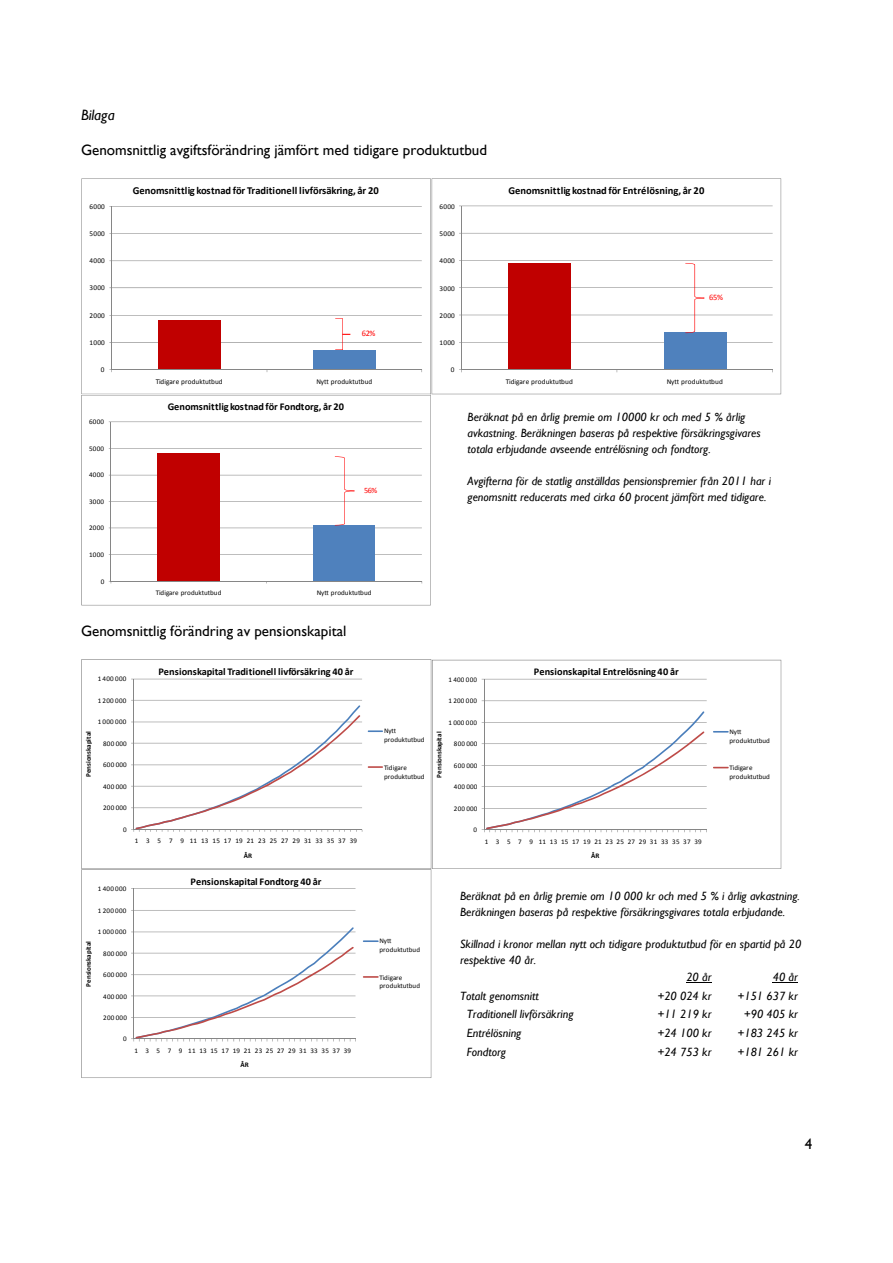
<style>
.page{position:relative;width:893px;height:1263px;background:#fff}
.page>*{position:absolute;margin:0;border:0;box-sizing:border-box;transform-origin:0 0}
.t1{font:15px "Gill Sans";color:#000}
.t2{font:italic 15px "Gill Sans";color:#000}
.t3{font:italic 12px/15.9px "Gill Sans";color:#000}
.InlineShape{font:700 10.65px "Calibri";letter-spacing:-.005em;color:#000}
.InlineShape-2{font:700 10.35px "Calibri";letter-spacing:-.005em;color:#000}
.t4{font:8.4px "Calibri";color:#f00}
.t5{font:8.1px "Calibri";color:#f00}
.InlineShape-3{font:7.35px "Calibri";letter-spacing:.01em;color:#000}
.InlineShape-4{font:7.2px "Calibri";letter-spacing:.02em;color:#000}
.InlineShape-5{font:7.05px "Calibri";letter-spacing:.03em;color:#000}
.InlineShape-6{font:7.05px/8.7px "Calibri";letter-spacing:.01em;color:#000}
.InlineShape-7{font:700 7.05px "Calibri";color:#000}
</style>
<div class="page">
<svg style="left:81px;top:178px;width:350px;height:216px"></svg>
<svg style="left:335px;top:318px;width:15px;height:32px"></svg>
<svg style="left:431px;top:178px;width:350px;height:216px"></svg>
<svg style="left:685px;top:263px;width:19px;height:70px"></svg>
<svg style="left:81px;top:395px;width:350px;height:210px"></svg>
<svg style="left:335px;top:456px;width:20px;height:70px"></svg>
<svg style="left:81px;top:659px;width:350px;height:210px"></svg>
<svg style="left:432px;top:660px;width:349px;height:209px"></svg>
<svg style="left:81px;top:869px;width:350px;height:209px"></svg>
<svg style="left:686px;top:982px;width:25px;height:1px"></svg>
<svg style="left:772px;top:982px;width:26px;height:1px"></svg>
<p class="t2" style="left:81px;top:106px;width:35px">Bilaga</p>
<p class="t1" style="left:81px;top:141px;width:407px">Genomsnittlig avgiftsförändring jämfört med tidigare produktutbud</p>
<p class="InlineShape" style="left:133px;top:186px;width:248px">Genomsnittlig kostnad för Traditionell livförsäkring, år 20</p>
<p class="InlineShape-3" style="left:90px;top:203px;width:17px">6000</p>
<p class="InlineShape-4" style="left:439px;top:203px;width:17px">6000</p>
<p class="InlineShape-3" style="left:90px;top:230px;width:17px">5000</p>
<p class="InlineShape-4" style="left:439px;top:230px;width:17px">5000</p>
<p class="InlineShape-3" style="left:90px;top:258px;width:17px">4000</p>
<p class="InlineShape-4" style="left:439px;top:258px;width:17px">4000</p>
<p class="InlineShape-3" style="left:90px;top:285px;width:17px">3000</p>
<p class="InlineShape-4" style="left:439px;top:285px;width:17px">3000</p>
<p class="InlineShape-3" style="left:90px;top:312px;width:17px">2000</p>
<p class="InlineShape-4" style="left:439px;top:312px;width:17px">2000</p>
<p class="t4" style="left:362px;top:329px;width:15px">62%</p>
<p class="InlineShape-3" style="left:90px;top:339px;width:17px">1000</p>
<p class="InlineShape-4" style="left:439px;top:340px;width:17px">1000</p>
<p class="InlineShape-3" style="left:101px;top:367px;width:5px">0</p>
<p class="InlineShape-4" style="left:451px;top:367px;width:5px">0</p>
<p class="InlineShape-3" style="left:156px;top:379px;width:68px">Tidigare produktutbud</p>
<p class="InlineShape-3" style="left:316px;top:379px;width:57px">Nytt produktutbud</p>
<p class="InlineShape" style="left:508px;top:186px;width:197px">Genomsnittlig kostnad för Entrélösning, år 20</p>
<p class="t4" style="left:709px;top:293px;width:15px">65%</p>
<p class="InlineShape-4" style="left:505px;top:379px;width:69px">Tidigare produktutbud</p>
<p class="InlineShape-4" style="left:666px;top:379px;width:57px">Nytt produktutbud</p>
<p class="InlineShape-5" style="left:89px;top:419px;width:17px">6000</p>
<p class="InlineShape-5" style="left:89px;top:446px;width:17px">5000</p>
<p class="InlineShape-5" style="left:89px;top:472px;width:17px">4000</p>
<p class="InlineShape-5" style="left:89px;top:499px;width:17px">3000</p>
<p class="InlineShape-5" style="left:89px;top:525px;width:17px">2000</p>
<p class="InlineShape-5" style="left:89px;top:552px;width:17px">1000</p>
<p class="InlineShape-5" style="left:101px;top:578px;width:5px">0</p>
<p class="InlineShape-2" style="left:168px;top:402px;width:178px">Genomsnittlig kostnad för Fondtorg, år 20</p>
<p class="t5" style="left:364px;top:487px;width:15px">56%</p>
<p class="InlineShape-6" style="left:156px;top:589px;width:67px">Tidigare produktutbud</p>
<p class="InlineShape-6" style="left:317px;top:589px;width:56px">Nytt produktutbud</p>
<p class="t1" style="left:81px;top:622px;width:267px">Genomsnittlig förändring av pensionskapital</p>
<p class="InlineShape-5" style="left:98px;top:676px;width:30px">1 400 000</p>
<p class="InlineShape-5" style="left:98px;top:698px;width:30px">1 200 000</p>
<p class="InlineShape-5" style="left:98px;top:719px;width:30px">1 000 000</p>
<p class="InlineShape-7" style="left:86px;top:777px;width:47px;rotate:-90deg">Pensionskapital</p>
<p class="InlineShape-5" style="left:103px;top:741px;width:25px">800 000</p>
<p class="InlineShape-5" style="left:103px;top:762px;width:25px">600 000</p>
<p class="InlineShape-5" style="left:103px;top:784px;width:25px">400 000</p>
<p class="InlineShape-5" style="left:103px;top:805px;width:25px">200 000</p>
<p class="InlineShape-5" style="left:123px;top:827px;width:5px">0</p>
<p class="InlineShape-5" style="left:98px;top:886px;width:30px">1 400 000</p>
<p class="InlineShape-5" style="left:98px;top:907px;width:30px">1 200 000</p>
<p class="InlineShape-5" style="left:98px;top:929px;width:30px">1 000 000</p>
<p class="InlineShape-7" style="left:86px;top:987px;width:47px;rotate:-90deg">Pensionskapital</p>
<p class="InlineShape-5" style="left:103px;top:950px;width:25px">800 000</p>
<p class="InlineShape-5" style="left:103px;top:972px;width:25px">600 000</p>
<p class="InlineShape-5" style="left:103px;top:993px;width:25px">400 000</p>
<p class="InlineShape-5" style="left:103px;top:1015px;width:25px">200 000</p>
<p class="InlineShape-5" style="left:123px;top:1036px;width:5px">0</p>
<p class="InlineShape-2" style="left:158px;top:667px;width:196px">Pensionskapital Traditionell livförsäkring 40 år</p>
<p class="InlineShape-5" style="left:135px;top:838px;width:224px">1 3 5 7 9 111315171921232527293133353739</p>
<p class="InlineShape-7" style="left:244px;top:852px;width:10px">ÅR</p>
<p class="InlineShape-2" style="left:191px;top:877px;width:132px">Pensionskapital Fondtorg 40 år</p>
<p class="InlineShape-5" style="left:134px;top:1048px;width:218px">1 3 5 7 9 111315171921232527293133353739</p>
<p class="InlineShape-7" style="left:240px;top:1062px;width:10px">ÅR</p>
<p class="InlineShape-6" style="left:384px;top:727px;width:42px">Nytt produktutbud</p>
<p class="InlineShape-6" style="left:384px;top:764px;width:42px">Tidigare produktutbud</p>
<p class="InlineShape-6" style="left:379px;top:937px;width:42px">Nytt produktutbud</p>
<p class="InlineShape-6" style="left:379px;top:973px;width:42px">Tidigare produktutbud</p>
<p class="t3" style="left:467px;top:409px;width:294px">Beräknat på en årlig premie om 10000 kr och med 5 % årlig avkastning. Beräkningen baseras på respektive försäkringsgivares totala erbjudande avseende entrélösning och fondtorg.</p>
<p class="t3" style="left:467px;top:473px;width:305px">Avgifterna för de statlig anställdas pensionspremier från 2011 har i genomsnitt reducerats med cirka 60 procent jämfört med tidigare.</p>
<p class="InlineShape-5" style="left:448px;top:677px;width:30px">1 400 000</p>
<p class="InlineShape-5" style="left:448px;top:698px;width:30px">1 200 000</p>
<p class="InlineShape-5" style="left:448px;top:719px;width:30px">1 000 000</p>
<p class="InlineShape-7" style="left:436px;top:778px;width:47px;rotate:-90deg">Pensionskapital</p>
<p class="InlineShape-5" style="left:454px;top:741px;width:25px">800 000</p>
<p class="InlineShape-5" style="left:454px;top:763px;width:25px">600 000</p>
<p class="InlineShape-5" style="left:454px;top:784px;width:25px">400 000</p>
<p class="InlineShape-5" style="left:454px;top:805px;width:25px">200 000</p>
<p class="InlineShape-5" style="left:473px;top:827px;width:5px">0</p>
<p class="InlineShape-2" style="left:534px;top:667px;width:146px">Pensionskapital Entrelösning 40 år</p>
<p class="InlineShape-5" style="left:485px;top:838px;width:218px">1 3 5 7 9 111315171921232527293133353739</p>
<p class="InlineShape-7" style="left:591px;top:853px;width:10px">ÅR</p>
<p class="InlineShape-6" style="left:729px;top:728px;width:42px">Nytt produktutbud</p>
<p class="InlineShape-6" style="left:729px;top:764px;width:42px">Tidigare produktutbud</p>
<p class="t3" style="left:460px;top:888px;width:341px">Beräknat på en årlig premie om 10 000 kr och med 5 % i årlig avkastning.<br>Beräkningen baseras på respektive försäkringsgivares totala erbjudande.</p>
<p class="t3" style="left:460px;top:936px;width:342px">Skillnad i kronor mellan nytt och tidigare produktutbud för en spartid på 20 respektive 40 år.</p>
<p class="t3" style="left:686px;top:969px;width:27px">20 år</p>
<p class="t3" style="left:772px;top:969px;width:27px">40 år</p>
<p class="t3" style="left:460px;top:988px;width:80px">Totalt genomsnitt</p>
<p class="t3" style="left:657px;top:988px;width:56px">+20 024 kr</p>
<p class="t3" style="left:737px;top:988px;width:62px">+151 637 kr</p>
<p class="t3" style="left:467px;top:1006px;width:108px">Traditionell livförsäkring</p>
<p class="t3" style="left:657px;top:1006px;width:56px">+11 219 kr</p>
<p class="t3" style="left:743px;top:1006px;width:56px">+90 405 kr</p>
<p class="t3" style="left:467px;top:1025px;width:56px">Entrélösning</p>
<p class="t3" style="left:657px;top:1025px;width:56px">+24 100 kr</p>
<p class="t3" style="left:737px;top:1025px;width:62px">+183 245 kr</p>
<p class="t3" style="left:467px;top:1043px;width:41px">Fondtorg</p>
<p class="t3" style="left:657px;top:1043px;width:56px">+24 753 kr</p>
<p class="t3" style="left:737px;top:1043px;width:62px">+181 261 kr</p>
<p class="t1" style="left:805px;top:1135px;width:9px">4</p>
</div>
